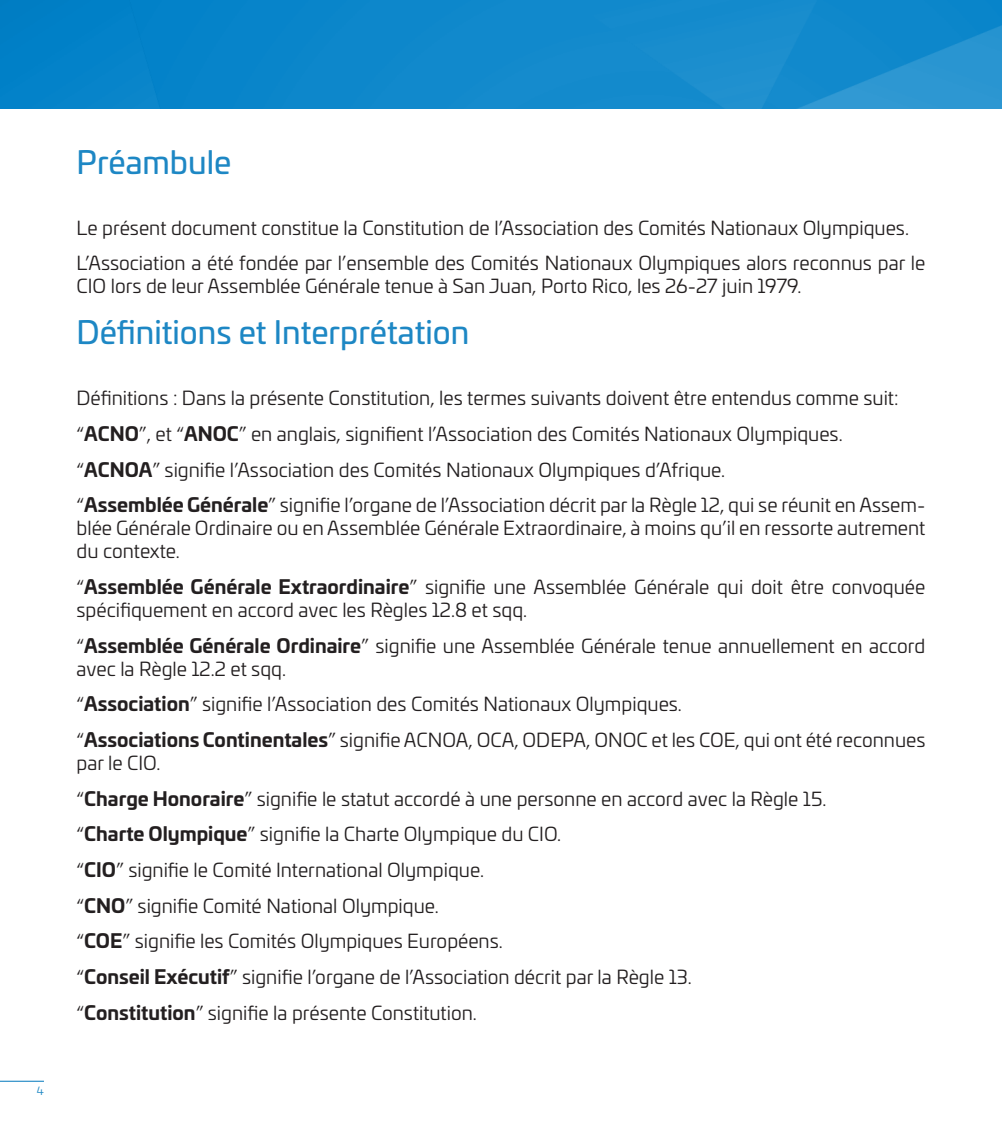
<style>
.page{position:relative;width:1002px;height:1129px;background:#fff}
.page>*{position:absolute;margin:0;border:0;box-sizing:border-box;transform-origin:0 0}
.Titre_1{font:31.5px "Univia Pro";color:#1d87c4}
.text_basique{font:19.12px/22.9px "Univia Pro";color:#231f20}
.t1{font:11.25px "Univia Pro";color:#1d87c4}
.s1{font-weight:700}
</style>
<div class="page">
<hr style="left:0;top:1081px;width:44px;height:1px;background:#1d87c4">
<img style="left:0;top:0;width:1001px;height:108px">
<p class="t1" style="left:37px;top:1082px;width:9px">4</p>
<p class="Titre_1" style="left:77px;top:138px;width:156px">Préambule</p>
<p class="text_basique" style="left:77px;top:215px;width:833px">Le présent document constitue la Constitution de l’Association des Comités Nationaux Olympiques.</p>
<p class="text_basique" style="left:77px;top:251px;width:850px">L’Association a été fondée par l’ensemble des Comités Nationaux Olympiques alors reconnus par le<br>CIO lors de leur Assemblée Générale tenue à San Juan, Porto Rico, les 26-27 juin 1979.</p>
<p class="Titre_1" style="left:77px;top:309px;width:394px">Définitions et Interprétation</p>
<p class="text_basique" style="left:77px;top:386px;width:823px">Définitions : Dans la présente Constitution, les termes suivants doivent être entendus comme suit:</p>
<p class="text_basique" style="left:77px;top:421px;width:767px">“<span class="s1">ACNO</span>”, et “<span class="s1">ANOC</span>” en anglais, signifient l’Association des Comités Nationaux Olympiques.</p>
<p class="text_basique" style="left:77px;top:457px;width:650px">“<span class="s1">ACNOA</span>” signifie l’Association des Comités Nationaux Olympiques d’Afrique.</p>
<p class="text_basique" style="left:77px;top:493px;width:850px;text-align:justify">“<span class="s1">Assemblée Générale</span>” signifie l’organe de l’Association décrit par la Règle 12, qui se réunit en Assem&shy;blée Générale Ordinaire ou en Assemblée Générale Extraordinaire, à moins qu’il en ressorte autrement du contexte.</p>
<p class="text_basique" style="left:77px;top:574px;width:850px">“<span class="s1">Assemblée Générale Extraordinaire</span>” signifie une Assemblée Générale qui doit être convoquée spécifiquement en accord avec les Règles 12.8 et sqq.</p>
<p class="text_basique" style="left:77px;top:633px;width:850px">“<span class="s1">Assemblée Générale Ordinaire</span>” signifie une Assemblée Générale tenue annuellement en accord avec la Règle 12.2 et sqq.</p>
<p class="text_basique" style="left:77px;top:692px;width:606px">“<span class="s1">Association</span>” signifie l’Association des Comités Nationaux Olympiques.</p>
<p class="text_basique" style="left:77px;top:728px;width:850px">“<span class="s1">Associations Continentales</span>” signifie ACNOA, OCA, ODEPA, ONOC et les COE, qui ont été reconnues par le CIO.</p>
<p class="text_basique" style="left:77px;top:786px;width:751px">“<span class="s1">Charge Honoraire</span>” signifie le statut accordé à une personne en accord avec la Règle 15.</p>
<p class="text_basique" style="left:77px;top:822px;width:486px">“<span class="s1">Charte Olympique</span>” signifie la Charte Olympique du CIO.</p>
<p class="text_basique" style="left:77px;top:858px;width:409px">“<span class="s1">CIO</span>” signifie le Comité International Olympique.</p>
<p class="text_basique" style="left:77px;top:893px;width:364px">“<span class="s1">CNO</span>” signifie Comité National Olympique.</p>
<p class="text_basique" style="left:77px;top:929px;width:427px">“<span class="s1">COE</span>” signifie les Comités Olympiques Européens.</p>
<p class="text_basique" style="left:77px;top:965px;width:616px">“<span class="s1">Conseil Exécutif</span>” signifie l’organe de l’Association décrit par la Règle 13.</p>
<p class="text_basique" style="left:77px;top:1000px;width:402px">“<span class="s1">Constitution</span>” signifie la présente Constitution.</p>
</div>
